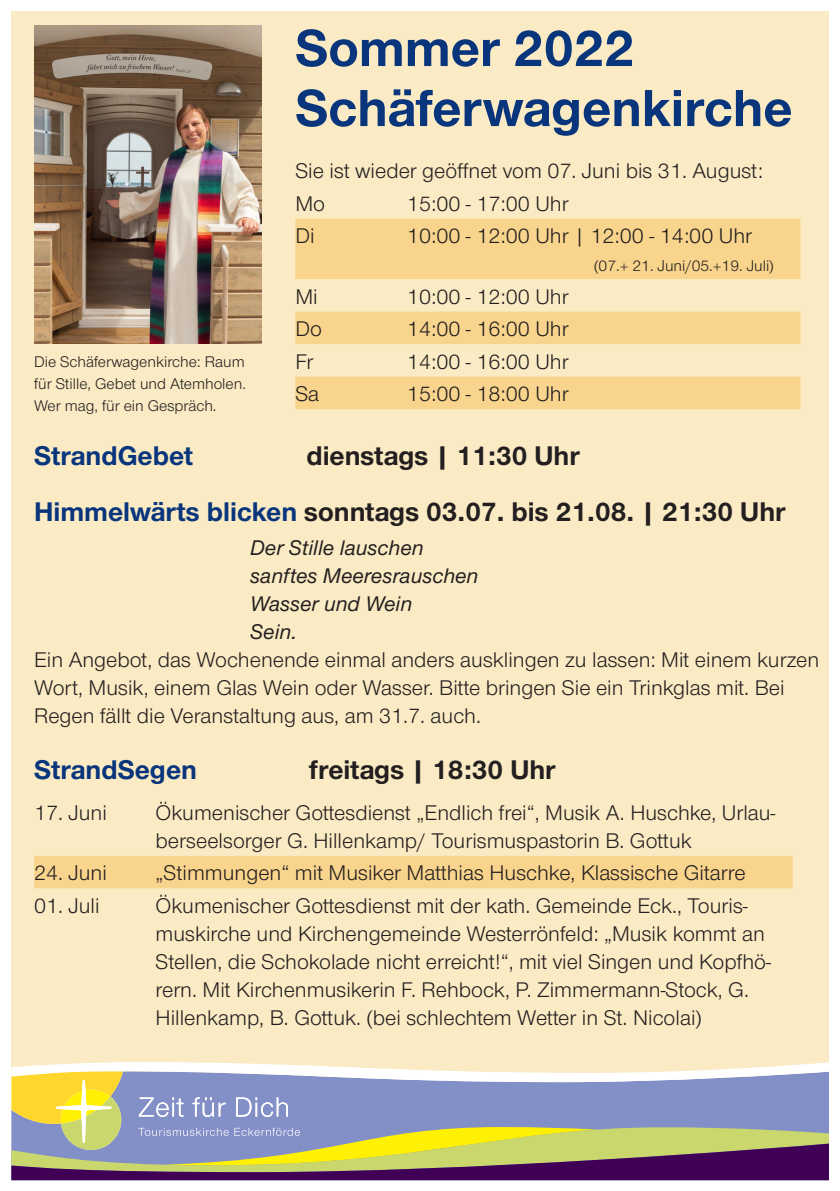
<style>
.page{position:relative;width:840px;height:1191px;background:#fff}
.page>*{position:absolute;margin:0;border:0;box-sizing:border-box;transform-origin:0 0}
.t1{font:700 54px "Nordelbica";color:#08357c}
.t2{font:700 28px "Nordelbica";color:#231f20}
.t3{font:700 28px "Nordelbica";color:#08357c}
.t4{font:22px/28px "Nordelbica";color:#231f20}
.t5{font:italic 500 22px "Nordelbica";color:#231f20}
.t6{font:16px/22px "Nordelbica";color:#231f20;text-align:justify}
.s1{color:#08357c}
</style>
<div class="page">
<div style="left:11px;top:11px;width:817px;height:1067px;background:#fbebc4"></div>
<svg style="left:295px;top:219px;width:505px;height:190px;fill:#f9d48c"></svg>
<div style="left:34px;top:856px;width:758px;height:32px;background:#f9d48c"></div>
<img style="left:34px;top:26px;width:227px;height:317px">
<svg style="left:11px;top:1062px;width:817px;height:118px;background:#a29e9d"></svg>
<p class="t6" style="left:34px;top:350px;width:213px">Die Schäferwagenkirche: Raum für Stille, Gebet und Atemholen.<br>Wer mag, für ein Gespräch.</p>
<p class="t1" style="left:295px;top:16px;width:340px">Sommer 2022</p>
<p class="t1" style="left:295px;top:76px;width:498px">Schäferwagenkirche</p>
<p class="t4" style="left:295px;top:157px;width:469px">Sie ist wieder geöffnet vom 07. Juni bis 31. August:</p>
<p class="t4" style="left:295px;top:189px;width:31px">Mo</p>
<p class="t4" style="left:407px;top:189px;width:163px">15:00 - 17:00 Uhr</p>
<p class="t4" style="left:295px;top:222px;width:21px">Di</p>
<p class="t4" style="left:407px;top:222px;width:346px">10:00 - 12:00 Uhr | 12:00 - 14:00 Uhr</p>
<p class="t6" style="left:594px;top:255px;width:181px">(07.+ 21. Juni/05.+19. Juli)</p>
<p class="t4" style="left:295px;top:282px;width:24px">Mi</p>
<p class="t4" style="left:407px;top:282px;width:163px">10:00 - 12:00 Uhr</p>
<p class="t4" style="left:295px;top:315px;width:28px">Do</p>
<p class="t4" style="left:407px;top:315px;width:163px">14:00 - 16:00 Uhr</p>
<p class="t4" style="left:295px;top:347px;width:19px">Fr</p>
<p class="t4" style="left:407px;top:347px;width:163px">14:00 - 16:00 Uhr</p>
<p class="t4" style="left:295px;top:380px;width:25px">Sa</p>
<p class="t4" style="left:407px;top:380px;width:163px">15:00 - 18:00 Uhr</p>
<p class="t3" style="left:34px;top:439px;width:160px">StrandGebet</p>
<p class="t2" style="left:306px;top:439px;width:275px">dienstags | 11:30 Uhr</p>
<p class="t2" style="left:34px;top:495px;width:752px"><span class="s1">Himmelwärts blicken</span> sonntags 03.07. bis 21.08. | 21:30 Uhr</p>
<p class="t5" style="left:250px;top:535px;width:175px">Der Stille lauschen</p>
<p class="t5" style="left:250px;top:563px;width:229px">sanftes Meeresrauschen</p>
<p class="t5" style="left:250px;top:591px;width:163px">Wasser und Wein</p>
<p class="t5" style="left:250px;top:619px;width:48px">Sein.</p>
<p class="t4" style="left:34px;top:646px;width:786px">Ein Angebot, das Wochenende einmal anders ausklingen zu lassen: Mit einem kurzen<br>Wort, Musik, einem Glas Wein oder Wasser. Bitte bringen Sie ein Trinkglas mit. Bei<br>Regen fällt die Veranstaltung aus, am 31.7. auch.</p>
<p class="t3" style="left:34px;top:753px;width:164px">StrandSegen</p>
<p class="t2" style="left:309px;top:753px;width:248px">freitags | 18:30 Uhr</p>
<p class="t4" style="left:34px;top:798px;width:74px">17. Juni</p>
<p class="t4" style="left:155px;top:798px;width:621px">Ökumenischer Gottesdienst „Endlich frei“, Musik A. Huschke, Urlau&shy;berseelsorger G. Hillenkamp/ Tourismuspastorin B. Gottuk</p>
<p class="t4" style="left:34px;top:859px;width:74px">24. Juni</p>
<p class="t4" style="left:155px;top:859px;width:591px">„Stimmungen“ mit Musiker Matthias Huschke, Klassische Gitarre</p>
<p class="t4" style="left:34px;top:891px;width:67px">01. Juli</p>
<p class="t4" style="left:155px;top:891px;width:616px">Ökumenischer Gottesdienst mit der kath. Gemeinde Eck., Touris&shy;muskirche und Kirchengemeinde Westerrönfeld: „Musik kommt an Stellen, die Schokolade nicht erreicht!“, mit viel Singen und Kopfhö&shy;rern. Mit Kirchenmusikerin F. Rehbock, P. Zimmermann-Stock, G.<br>Hillenkamp, B. Gottuk. (bei schlechtem Wetter in St. Nicolai)</p>
</div>
